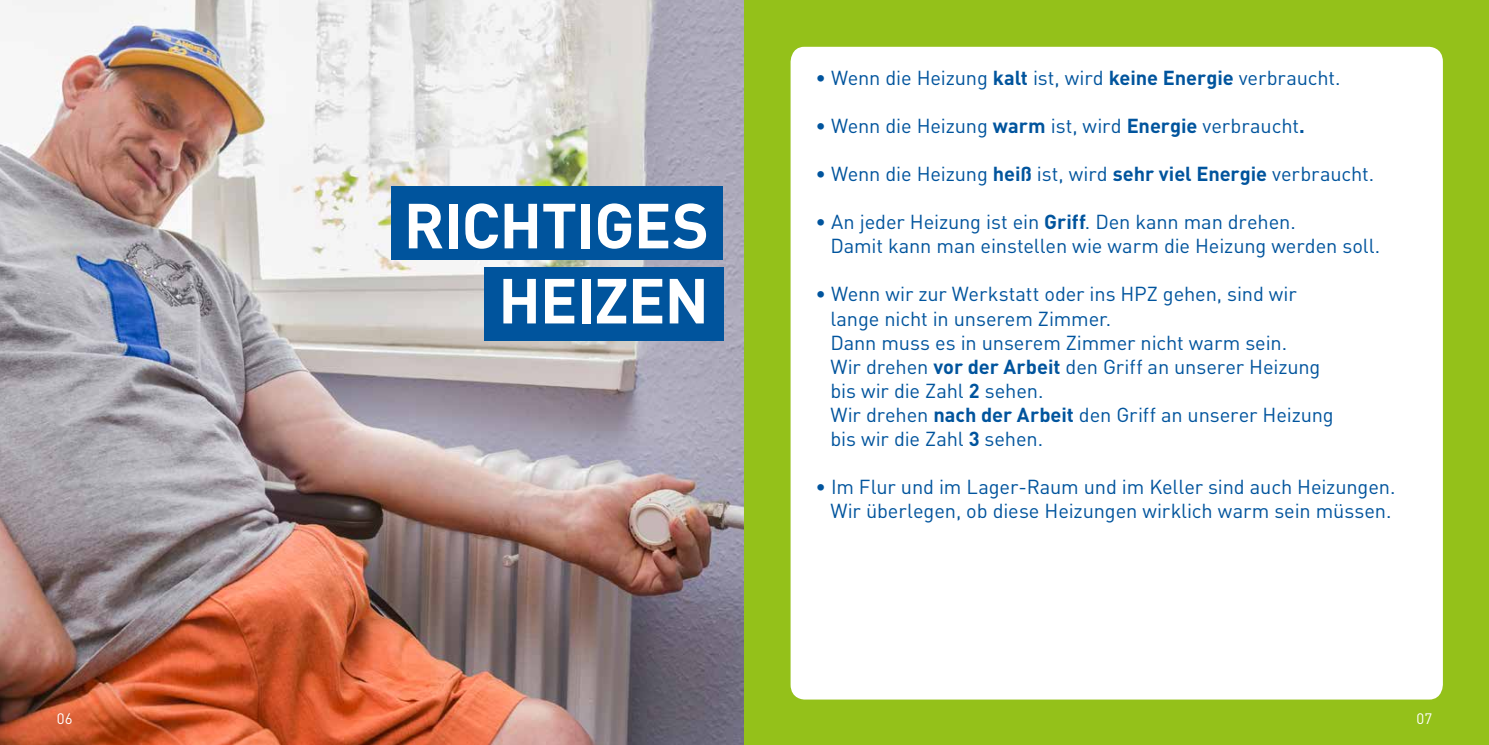
<style>
.page{position:relative;width:1489px;height:745px;background:#fff}
.page>*{position:absolute;margin:0;border:0;box-sizing:border-box;transform-origin:0 0}
.t1{font:700 62.5px/75px "DIN";letter-spacing:-.015em;color:#fff;text-align:right}
.t2{font:20px/24px "DIN";letter-spacing:-.005em;color:#00549d}
.t3{font:15px "DIN";color:#fff}
.s1{font-weight:700}
</style>
<div class="page">
<img style="left:0;top:0;width:744px;height:744px">
<div style="left:392px;top:186px;width:331px;height:74px;background:#00549d"></div>
<div style="left:484px;top:267px;width:239px;height:73px;background:#00549d"></div>
<div style="left:744px;top:0;width:744px;height:744px;background:#94c11a"></div>
<div style="left:790px;top:47px;width:652px;height:652px;background:#fff;border-radius:14px"></div>
<p class="t3" style="left:57px;top:708px;width:17px">06</p>
<h1 class="t1" style="left:403px;top:185px;width:307px">RICHTIGES<br>HEIZEN</h1>
<p class="t2" style="left:815px;top:66px;width:526px">• Wenn die Heizung <span class="s1">kalt</span> ist, wird <span class="s1">keine Energie</span> verbraucht.</p>
<p class="t2" style="left:815px;top:114px;width:491px">• Wenn die Heizung <span class="s1">warm</span> ist, wird <span class="s1">Energie</span> verbraucht<span class="s1">.</span></p>
<p class="t2" style="left:815px;top:162px;width:560px">• Wenn die Heizung <span class="s1">heiß</span> ist, wird <span class="s1">sehr viel Energie</span> verbraucht.</p>
<p class="t2" style="left:830px;top:210px;width:551px;text-indent:-15px">• An jeder Heizung ist ein <span class="s1">Griff</span>. Den kann man drehen.<br>Damit kann man einstellen wie warm die Heizung werden soll.</p>
<p class="t2" style="left:830px;top:282px;width:505px;text-indent:-15px">• Wenn wir zur Werkstatt oder ins HPZ gehen, sind wir lange nicht in unserem Zimmer.<br>Dann muss es in unserem Zimmer nicht warm sein.<br>Wir drehen <span class="s1">vor der Arbeit</span> den Griff an unserer Heizung bis wir die Zahl <span class="s1">2</span> sehen.<br>Wir drehen <span class="s1">nach der Arbeit</span> den Griff an unserer Heizung bis wir die Zahl <span class="s1">3</span> sehen.</p>
<p class="t2" style="left:815px;top:474px;width:581px;text-align:center">• Im Flur und im Lager-Raum und im Keller sind auch Heizungen.<br>Wir überlegen, ob diese Heizungen wirklich warm sein müssen.</p>
<p class="t3" style="left:1416px;top:708px;width:17px">07</p>
</div>
